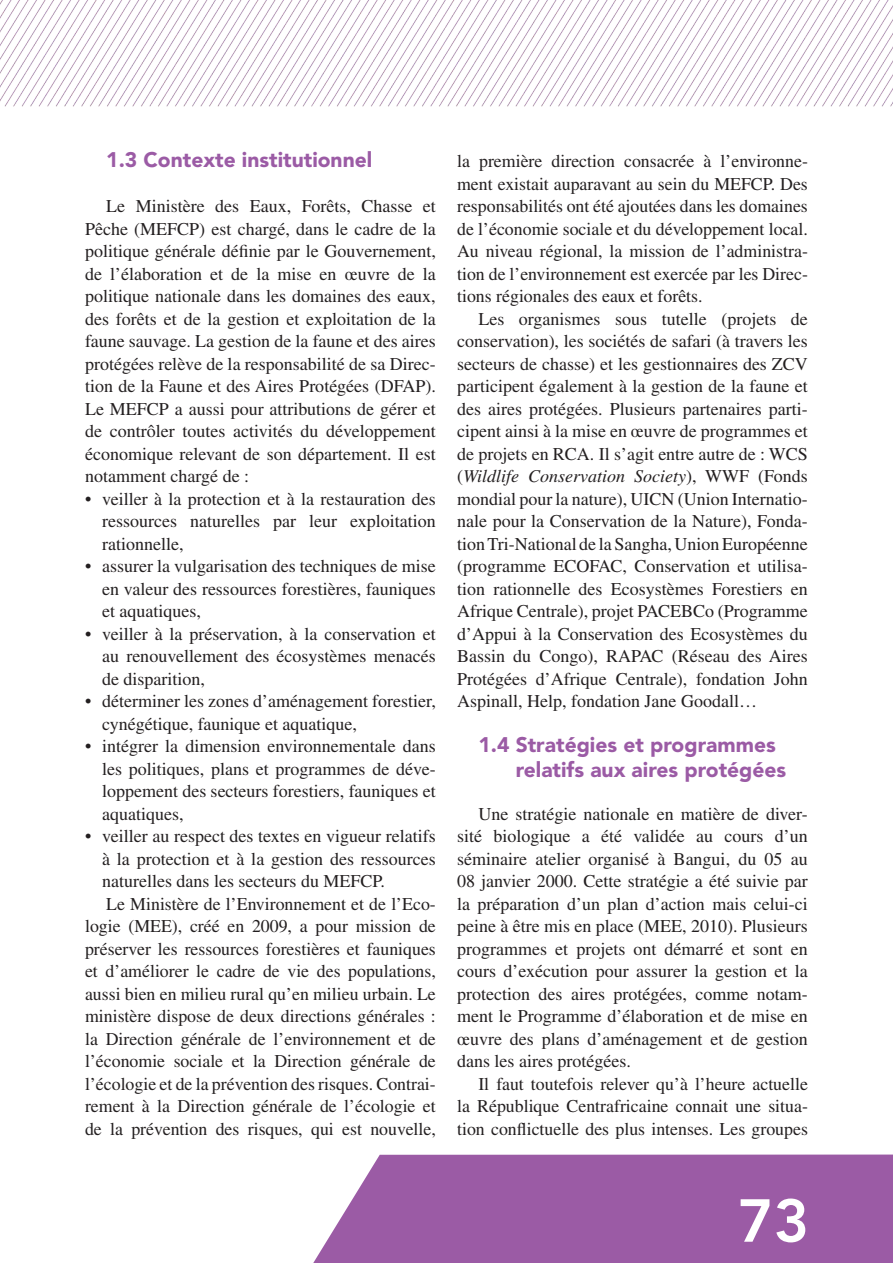
<style>
.page{position:relative;width:893px;height:1263px;background:#fff}
.page>*{position:absolute;margin:0;border:0;box-sizing:border-box;transform-origin:0 0}
.t1{font:800 60px "Avenir LT Std";color:#fff}
.t2{font:900 21px/25.2px "Avenir LT Std";color:#9b5ba5}
.t3{font:18px/22.5px "Times";color:#231f20;text-align:justify}
.s1{font-style:italic}
</style>
<div class="page">
<img style="left:0;top:0;width:893px;height:107px">
<svg style="left:313px;top:1154px;width:580px;height:109px;background:#a165ab"></svg>
<p class="t2" style="left:106px;top:147px;width:267px">1.3 Contexte institutionnel</p>
<p class="t3" style="left:85px;top:195px;width:352px;text-indent:21px">Le Ministère des Eaux, Forêts, Chasse et Pêche (MEFCP) est chargé, dans le cadre de la politique générale définie par le Gouvernement, de l’élaboration et de la mise en œuvre de la politique nationale dans les domaines des eaux, des forêts et de la gestion et exploitation de la faune sauvage. La gestion de la faune et des aires protégées relève de la responsabilité de sa Direc&shy;tion de la Faune et des Aires Protégées (DFAP).<br>Le MEFCP a aussi pour attributions de gérer et de contrôler toutes activités du développement économique relevant de son département. Il est notamment chargé de :</p>
<p class="t3" style="left:102px;top:487px;width:335px;text-indent:-17px">• veiller à la protection et à la restauration des ressources naturelles par leur exploitation rationnelle,</p>
<p class="t3" style="left:102px;top:555px;width:335px;text-indent:-17px">• assurer la vulgarisation des techniques de mise en valeur des ressources forestières, fauniques et aquatiques,</p>
<p class="t3" style="left:102px;top:622px;width:335px;text-indent:-17px">• veiller à la préservation, à la conservation et au renouvellement des écosystèmes menacés de disparition,</p>
<p class="t3" style="left:102px;top:690px;width:335px;text-indent:-17px">• déterminer les zones d’aménagement forestier, cynégétique, faunique et aquatique,</p>
<p class="t3" style="left:102px;top:735px;width:335px;text-indent:-17px">• intégrer la dimension environnementale dans les politiques, plans et programmes de déve&shy;loppement des secteurs forestiers, fauniques et aquatiques,</p>
<p class="t3" style="left:85px;top:825px;width:352px">• veiller au respect des textes en vigueur relatifs</p>
<p class="t3" style="left:102px;top:847px;width:335px">à la protection et à la gestion des ressources</p>
<p class="t3" style="left:102px;top:870px;width:284px">naturelles dans les secteurs du MEFCP.</p>
<p class="t3" style="left:106px;top:892px;width:331px">Le Ministère de l’Environnement et de l’Eco-</p>
<p class="t3" style="left:85px;top:915px;width:352px">logie (MEE), créé en 2009, a pour mission de</p>
<p class="t3" style="left:85px;top:937px;width:352px">préserver les ressources forestières et fauniques</p>
<p class="t3" style="left:85px;top:960px;width:352px">et d’améliorer le cadre de vie des populations,</p>
<p class="t3" style="left:85px;top:982px;width:352px">aussi bien en milieu rural qu’en milieu urbain. Le</p>
<p class="t3" style="left:85px;top:1005px;width:352px">ministère dispose de deux directions générales :</p>
<p class="t3" style="left:85px;top:1027px;width:352px">la Direction générale de l’environnement et de</p>
<p class="t3" style="left:85px;top:1050px;width:352px">l’économie sociale et la Direction générale de</p>
<p class="t3" style="left:85px;top:1072px;width:352px">l’écologie et de la prévention des risques. Contrai-</p>
<p class="t3" style="left:85px;top:1095px;width:352px">rement à la Direction générale de l’écologie et</p>
<p class="t3" style="left:85px;top:1117px;width:352px">de la prévention des risques, qui est nouvelle,</p>
<p class="t3" style="left:457px;top:150px;width:352px">la première direction consacrée à l’environne&shy;ment existait auparavant au sein du MEFCP. Des responsabilités ont été ajoutées dans les domaines de l’économie sociale et du développement local.<br>Au niveau régional, la mission de l’administra&shy;tion de l’environnement est exercée par les Direc&shy;tions régionales des eaux et forêts.</p>
<p class="t3" style="left:457px;top:307px;width:352px;text-indent:21px">Les organismes sous tutelle (projets de conservation), les sociétés de safari (à travers les secteurs de chasse) et les gestionnaires des ZCV participent également à la gestion de la faune et des aires protégées. Plusieurs partenaires parti&shy;cipent ainsi à la mise en œuvre de programmes et de projets en RCA. Il s’agit entre autre de : WCS (<span class="s1">Wildlife Conservation Society</span>), WWF (Fonds mondial pour la nature), UICN (Union Internatio&shy;nale pour la Conservation de la Nature), Fonda&shy;tion Tri-National de la Sangha, Union Européenne (programme ECOFAC, Conservation et utilisa&shy;tion rationnelle des Ecosystèmes Forestiers en Afrique Centrale), projet PACEBCo (Programme d’Appui à la Conservation des Ecosystèmes du Bassin du Congo), RAPAC (Réseau des Aires Protégées d’Afrique Centrale), fondation John Aspinall, Help, fondation Jane Goodall…</p>
<p class="t2" style="left:516px;top:732px;width:272px;text-indent:-37px">1.4 Stratégies et programmes relatifs aux aires protégées</p>
<p class="t3" style="left:457px;top:802px;width:352px;text-indent:21px">Une stratégie nationale en matière de diver&shy;sité biologique a été validée au cours d’un séminaire atelier organisé à Bangui, du 05 au 08 janvier 2000. Cette stratégie a été suivie par la préparation d’un plan d’action mais celui-ci peine à être mis en place (MEE, 2010). Plusieurs programmes et projets ont démarré et sont en cours d’exécution pour assurer la gestion et la protection des aires protégées, comme notam&shy;ment le Programme d’élaboration et de mise en œuvre des plans d’aménagement et de gestion dans les aires protégées.</p>
<p class="t3" style="left:457px;top:1072px;width:352px;text-indent:21px">Il faut toutefois relever qu’à l’heure actuelle la République Centrafricaine connait une situa&shy;tion conflictuelle des plus intenses. Les groupes</p>
<h1 class="t1" style="left:738px;top:1185px;width:73px">73</h1>
</div>
